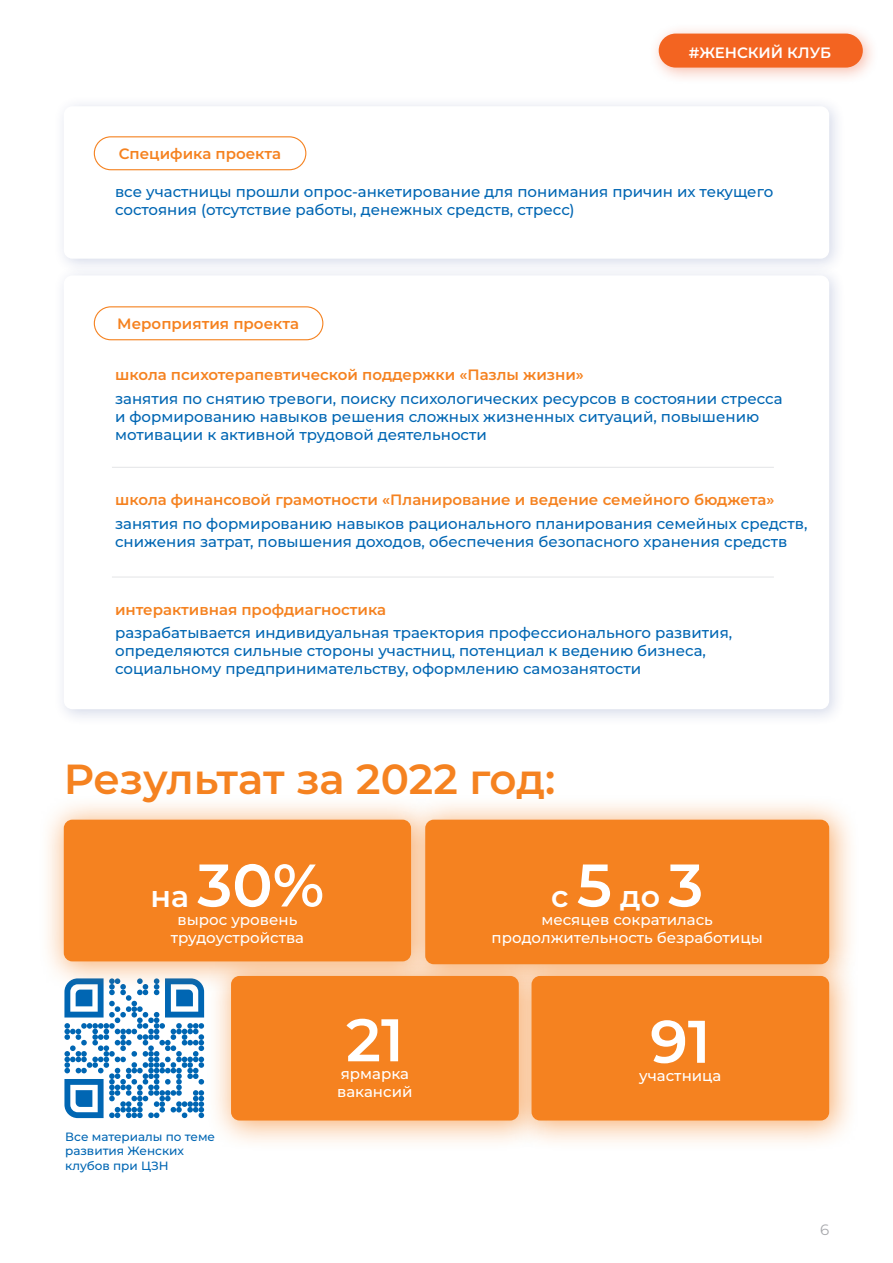
<style>
.page{position:relative;width:893px;height:1263px;background:#fff}
.page>*{position:absolute;margin:0;border:0;box-sizing:border-box;transform-origin:0 0}
.t1{font:600 60px "Montserrat";color:#fff}
.t2{font:600 42px "Montserrat";color:#f58220}
.t3{font:600 30px "Montserrat";color:#fff}
.t4{font:500 15px/18px "Montserrat";color:#0166b3}
.t5{font:600 15px "Montserrat";color:#f58220}
.t6{font:500 15px/18px "Montserrat";color:#fff;text-align:center}
.t7{font:600 15px "Montserrat";color:#fff}
.t8{font:15px "Montserrat";color:#a8a9ad}
.t9{font:500 12px/14.4px "Montserrat";color:#0166b3}
.s1{font-size:60px}
</style>
<div class="page">
<svg style="left:64px;top:992px;width:140px;height:126px"></svg>
<div style="left:39px;top:794px;width:403px;height:198px;background:#f58220;opacity:.6"></div>
<div style="left:64px;top:820px;width:347px;height:141px;background:#f58220;border-radius:9px"></div>
<div style="left:400px;top:794px;width:460px;height:201px;background:#f58220;opacity:.6"></div>
<div style="left:425px;top:820px;width:404px;height:144px;background:#f58220;border-radius:9px"></div>
<div style="left:506px;top:951px;width:354px;height:200px;background:#f58220;opacity:.6"></div>
<div style="left:531px;top:976px;width:298px;height:144px;background:#f58220;border-radius:9px"></div>
<div style="left:206px;top:951px;width:344px;height:200px;background:#f58220;opacity:.6"></div>
<div style="left:231px;top:976px;width:288px;height:144px;background:#f58220;border-radius:9px"></div>
<div style="left:52px;top:95px;width:794px;height:181px;background:#253f8e;opacity:.2"></div>
<div style="left:64px;top:106px;width:765px;height:153px;background:#fff;border-radius:9px"></div>
<div style="left:52px;top:264px;width:794px;height:462px;background:#253f8e;opacity:.2"></div>
<div style="left:64px;top:275px;width:765px;height:434px;background:#fff;border-radius:9px"></div>
<div style="left:94px;top:136px;width:212px;height:34px;border:1px solid #f58220;border-radius:16px"></div>
<div style="left:94px;top:306px;width:229px;height:34px;border:1px solid #f58220;border-radius:16px"></div>
<hr style="left:112px;top:467px;width:662px;height:1px;background:#e6e7e9">
<hr style="left:112px;top:576px;width:662px;height:2px;background:#e6e7e9">
<div style="left:648px;top:22px;width:232px;height:63px;background:#eb5429;opacity:.4"></div>
<div style="left:659px;top:34px;width:204px;height:34px;background:#f36421;border-radius:17px"></div>
<p class="t5" style="left:119px;top:144px;width:164px">Специфика проекта</p>
<p class="t7" style="left:689px;top:43px;width:144px">#ЖЕНСКИЙ КЛУБ</p>
<p class="t4" style="left:115px;top:182px;width:660px">все участницы прошли опрос-анкетирование для понимания причин их текущего состояния (отсутствие работы, денежных средств, стресс)</p>
<p class="t5" style="left:117px;top:314px;width:183px">Мероприятия проекта</p>
<p class="t5" style="left:115px;top:365px;width:470px">школа психотерапевтической поддержки «Пазлы жизни»</p>
<p class="t4" style="left:115px;top:389px;width:669px">занятия по снятию тревоги, поиску психологических ресурсов в состоянии стресса и формированию навыков решения сложных жизненных ситуаций, повышению мотивации к активной трудовой деятельности</p>
<p class="t5" style="left:115px;top:489px;width:661px">школа финансовой грамотности «Планирование и ведение семейного бюджета»</p>
<p class="t4" style="left:115px;top:514px;width:694px">занятия по формированию навыков рационального планирования семейных средств, снижения затрат, повышения доходов, обеспечения безопасного хранения средств</p>
<p class="t5" style="left:115px;top:599px;width:273px">интерактивная профдиагностика</p>
<p class="t4" style="left:115px;top:623px;width:619px">разрабатывается индивидуальная траектория профессионального развития, определяются сильные стороны участниц, потенциал к ведению бизнеса, социальному предпринимательству, оформлению самозанятости</p>
<p class="t2" style="left:64px;top:751px;width:493px">Результат за 2022 год:</p>
<p class="t1" style="left:197px;top:845px;width:128px">30%</p>
<p class="t6" style="left:171px;top:928px;width:135px">трудоустройства</p>
<p class="t3" style="left:151px;top:876px;width:40px">на</p>
<p class="t6" style="left:177px;top:910px;width:121px">вырос уровень</p>
<p class="t9" style="left:65px;top:1129px;width:151px">Все материалы по теме развития Женских клубов при ЦЗН</p>
<p class="t1" style="left:346px;top:1000px;width:59px">21</p>
<p class="t6" style="left:337px;top:1064px;width:77px;text-align:left">ярмарка вакансий</p>
<p class="t3" style="left:551px;top:876px;width:154px">с <span class="s1">5</span> до <span class="s1">3</span></p>
<p class="t6" style="left:492px;top:910px;width:273px">месяцев сократилась продолжительность безработицы</p>
<p class="t1" style="left:650px;top:1001px;width:62px">91</p>
<p class="t6" style="left:639px;top:1066px;width:84px">участница</p>
<p class="t8" style="left:820px;top:1220px;width:11px">6</p>
</div>
